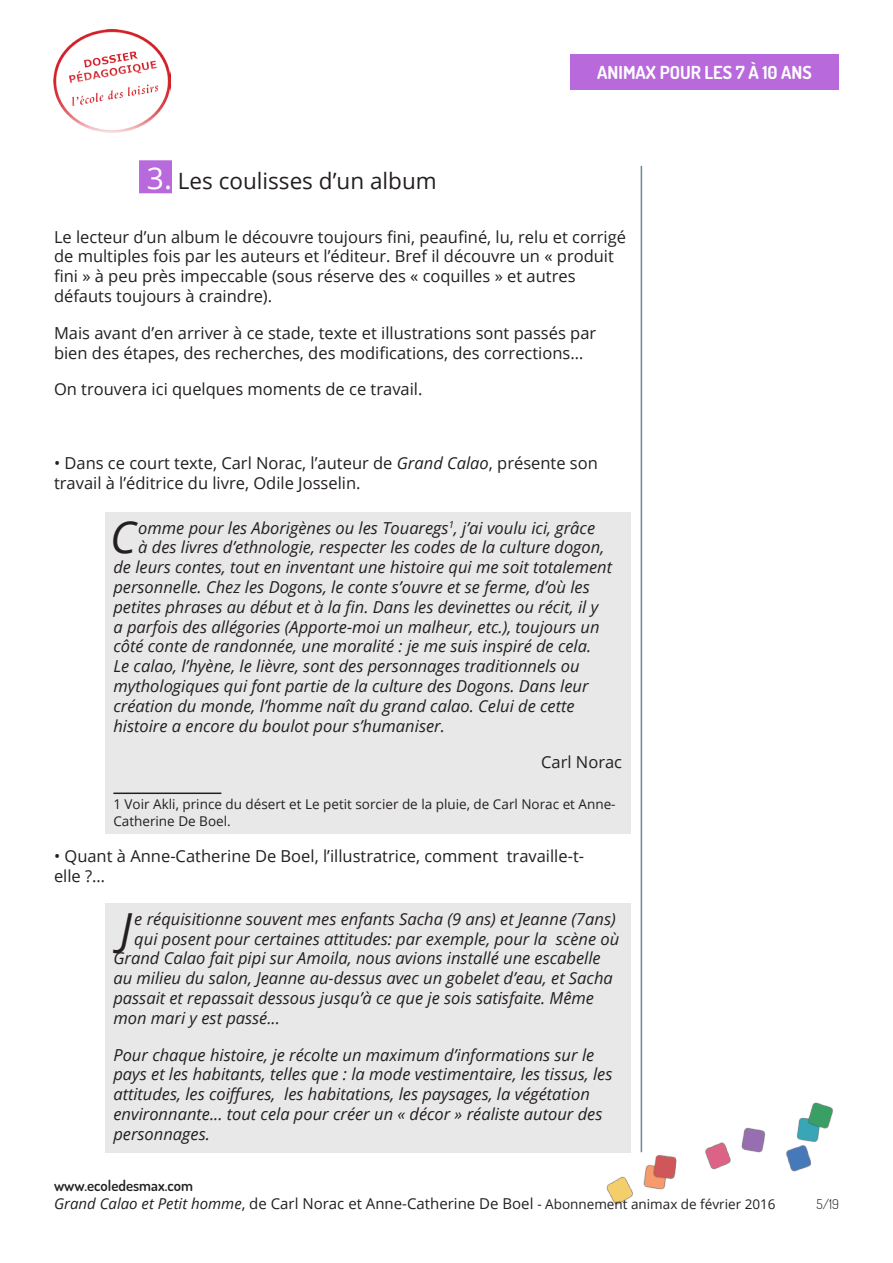
<style>
.page{position:relative;width:893px;height:1263px;background:#fff}
.page>*{position:absolute;margin:0;border:0;box-sizing:border-box;transform-origin:0 0}
.Texte_courant{font:italic 44.25px "Open Sans";color:#231f20}
.Titre_1{font:22.5px "Open Sans";color:#231f20}
.t1{font:700 18px "Dosis";color:#fff}
.Texte_courant-2{font:italic 16.5px/19.8px "Open Sans";color:#231f20}
.Texte_courant-3{font:16.5px/19.8px "Open Sans";color:#231f20}
.t2{font:15px "Open Sans";color:#231f20}
.t3{font:600 15px "Dosis";color:#231f20}
.t4{font:13.5px/16.2px "Open Sans";color:#231f20}
.t5{font:300 13.5px "Dosis";color:#231f20}
.s1{font-size:30px;color:#fff}
.s2{font-style:italic}
.s3{font-size:13.5px}
</style>
<div class="page">
<img style="left:54px;top:29px;width:116px;height:104px">
<hr style="left:641px;top:166px;width:1px;height:986px;background:#698a94">
<img style="left:606px;top:1097px;width:227px;height:108px">
<div style="left:139px;top:160px;width:33px;height:33px;background:#b869dc"></div>
<div style="left:105px;top:512px;width:526px;height:322px;background:#e9e8e8"></div>
<hr style="left:113px;top:792px;width:108px;height:2px;background:#231f20">
<div style="left:105px;top:904px;width:526px;height:249px;background:#e9e8e8"></div>
<div style="left:570px;top:54px;width:269px;height:36px;background:#b869dc"></div>
<p class="Titre_1" style="left:147px;top:165px;width:291px"><span class="s1">3.</span> Les coulisses d’un album</p>
<p class="t1" style="left:591px;top:60px;width:228px">TITOUMAX POUR LES 2 À 4 ANS</p>
<p class="t1" style="left:597px;top:60px;width:216px">ANIMAX POUR LES 7 À 10 ANS</p>
<p class="Texte_courant-3" style="left:54px;top:226px;width:573px">Le lecteur d’un album le découvre toujours fini, peaufiné, lu, relu et corrigé de multiples fois par les auteurs et l’éditeur. Bref il découvre un « produit fini » à peu près impeccable (sous réserve des « coquilles » et autres défauts toujours à craindre).</p>
<p class="Texte_courant-3" style="left:54px;top:322px;width:544px">Mais avant d’en arriver à ce stade, texte et illustrations sont passés par bien des étapes, des recherches, des modifications, des corrections…</p>
<p class="Texte_courant-3" style="left:54px;top:379px;width:370px">On trouvera ici quelques moments de ce travail.</p>
<p class="Texte_courant-3" style="left:54px;top:453px;width:545px">• Dans ce court texte, Carl Norac, l’auteur de <span class="s2">Grand Calao</span>, présente son travail à l’éditrice du livre, Odile Josselin.</p>
<p class="Texte_courant" style="left:110px;top:507px;width:27px">C</p>
<p class="Texte_courant-2" style="left:138px;top:517px;width:458px">omme pour les Aborigènes ou les Touaregs<sup>1</sup>, j’ai voulu ici, grâce</p>
<p class="Texte_courant-2" style="left:138px;top:537px;width:468px">à des livres d’ethnologie, respecter les codes de la culture dogon,</p>
<p class="Texte_courant-2" style="left:113px;top:557px;width:500px">de leurs contes, tout en inventant une histoire qui me soit totalement</p>
<p class="Texte_courant-2" style="left:113px;top:577px;width:478px">personnelle. Chez les Dogons, le conte s’ouvre et se ferme, d’où les</p>
<p class="Texte_courant-2" style="left:113px;top:596px;width:486px">petites phrases au début et à la fin. Dans les devinettes ou récit, il y</p>
<p class="Texte_courant-2" style="left:113px;top:616px;width:488px">a parfois des allégories (Apporte-moi un malheur, etc.), toujours un</p>
<p class="Texte_courant-2" style="left:113px;top:636px;width:479px">côté conte de randonnée, une moralité : je me suis inspiré de cela.</p>
<p class="Texte_courant-2" style="left:113px;top:656px;width:468px">Le calao, l’hyène, le lièvre, sont des personnages traditionnels ou</p>
<p class="Texte_courant-2" style="left:113px;top:676px;width:477px">mythologiques qui font partie de la culture des Dogons. Dans leur</p>
<p class="Texte_courant-2" style="left:113px;top:695px;width:463px">création du monde, l’homme naît du grand calao. Celui de cette</p>
<p class="Texte_courant-2" style="left:113px;top:715px;width:333px">histoire a encore du boulot pour s’humaniser.</p>
<p class="Texte_courant-3" style="left:541px;top:752px;width:82px">Carl Norac</p>
<p class="t4" style="left:113px;top:796px;width:504px">1 Voir Akli, prince du désert et Le petit sorcier de la pluie, de Carl Norac et Anne-<br>Catherine De Boel.</p>
<p class="Texte_courant-3" style="left:54px;top:846px;width:532px">• Quant à Anne-Catherine De Boel, l’illustratrice, comment travaille-t&shy;elle ?…</p>
<p class="Texte_courant" style="left:120px;top:898px;width:13px">J</p>
<p class="Texte_courant-2" style="left:134px;top:908px;width:483px">e réquisitionne souvent mes enfants Sacha (9 ans) et Jeanne (7ans)</p>
<p class="Texte_courant-2" style="left:134px;top:928px;width:486px">qui posent pour certaines attitudes: par exemple, pour la scène où</p>
<p class="Texte_courant-2" style="left:113px;top:948px;width:489px">Grand Calao fait pipi sur Amoila, nous avions installé une escabelle</p>
<p class="Texte_courant-2" style="left:113px;top:968px;width:501px">au milieu du salon, Jeanne au-dessus avec un gobelet d’eau, et Sacha</p>
<p class="Texte_courant-2" style="left:113px;top:988px;width:482px">passait et repassait dessous jusqu’à ce que je sois satisfaite. Même</p>
<p class="Texte_courant-2" style="left:113px;top:1007px;width:168px">mon mari y est passé...</p>
<p class="Texte_courant-2" style="left:113px;top:1044px;width:501px">Pour chaque histoire, je récolte un maximum d’informations sur le pays et les habitants, telles que : la mode vestimentaire, les tissus, les attitudes, les coiffures, les habitations, les paysages, la végétation environnante... tout cela pour créer un « décor » réaliste autour des personnages.</p>
<p class="t3" style="left:54px;top:1176px;width:141px">www.ecoledesmax.com</p>
<p class="t2" style="left:54px;top:1194px;width:723px"><span class="s2">Grand Calao et Petit homme</span>, de Carl Norac et Anne-Catherine De Boel <span class="s3">- Abonnement animax de février 2016</span></p>
<p class="t5" style="left:816px;top:1195px;width:24px">5/19</p>
</div>
